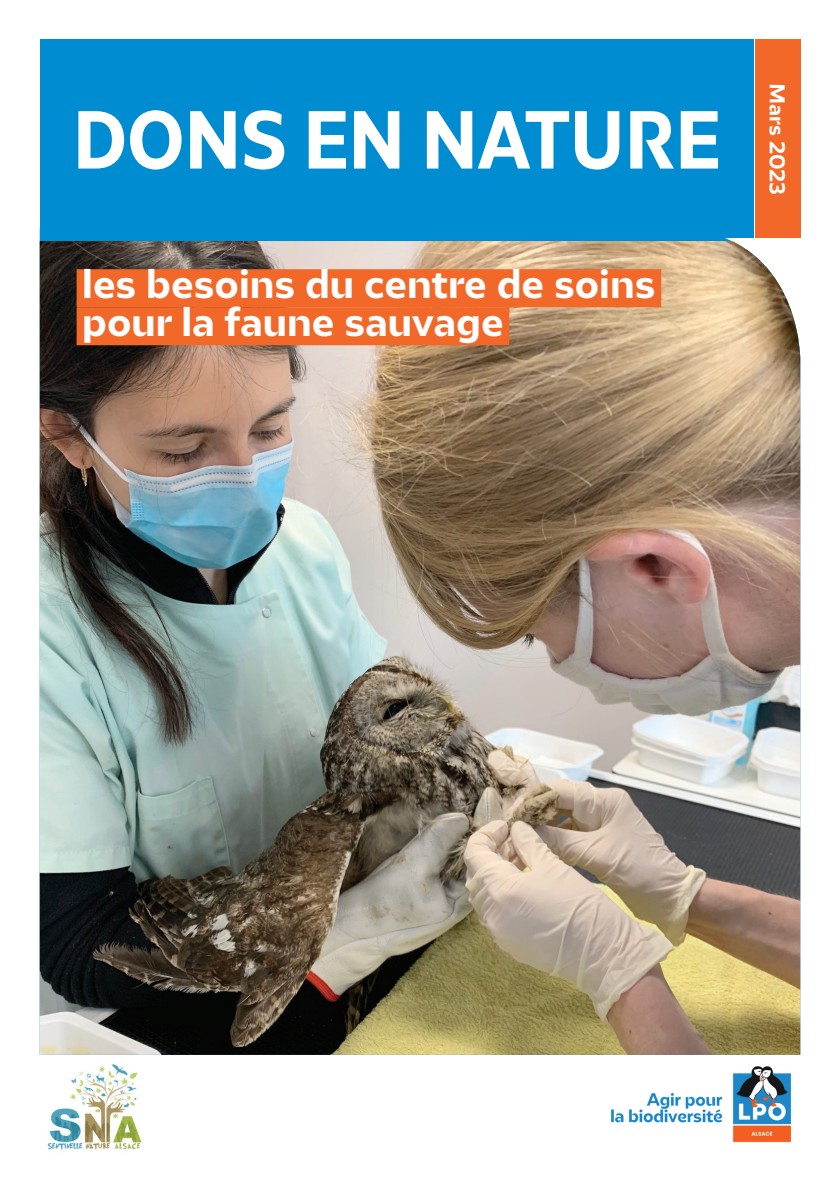
<style>
.page{position:relative;width:840px;height:1191px;background:#fff}
.page>*{position:absolute;margin:0;border:0;box-sizing:border-box;transform-origin:0 0}
.t1{font:700 condensed 76px "LPO";color:#fff}
.t2{font:700 38px/38px "LPO";color:#fff}
.t3{font:700 20px "LPO";color:#fff}
</style>
<div class="page">
<img style="left:40px;top:241px;width:759px;height:813px">
<div style="left:77px;top:269px;width:583px;height:38px;background:#f26828"></div>
<div style="left:77px;top:307px;width:432px;height:38px;background:#f26828"></div>
<div style="left:40px;top:40px;width:713px;height:198px;background:#008cd0"></div>
<div style="left:754px;top:40px;width:45px;height:198px;background:#f26828"></div>
<img style="left:611px;top:1066px;width:181px;height:77px">
<img style="left:47px;top:1064px;width:95px;height:86px">
<h1 class="t1" style="left:73px;top:93px;width:648px">DONS EN NATURE</h1>
<p class="t2" style="left:82px;top:265px;width:574px">les besoins du centre de soins pour la faune sauvage</p>
<p class="t3" style="left:789px;top:83px;width:114px;rotate:90deg">Mars 2023</p>
</div>
